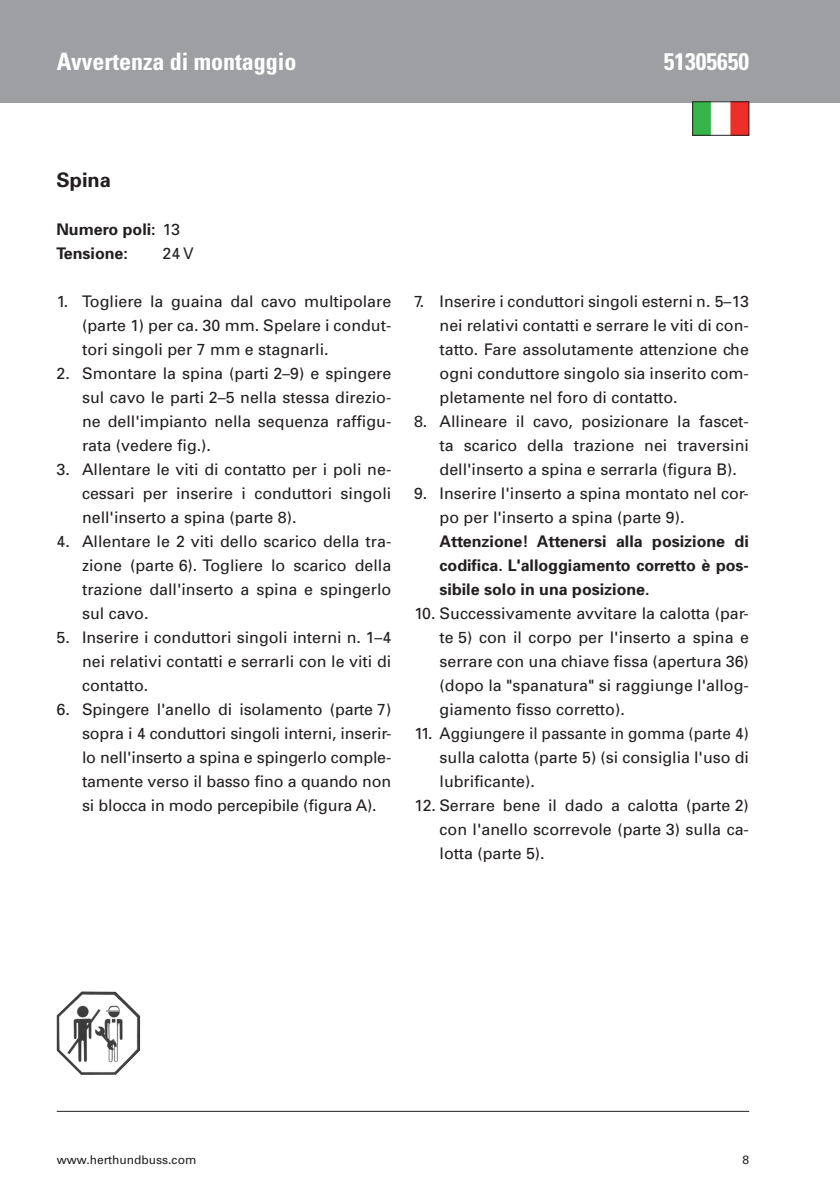
<style>
.page{position:relative;width:840px;height:1191px;background:#fff}
.page>*{position:absolute;margin:0;border:0;box-sizing:border-box;transform-origin:0 0}
.t1{font:700 condensed 24px "Univers";color:#fff}
.t2{font:700 20px "Univers";color:#231f20}
.t3{font:16px/24px "Univers";color:#231f20;text-align:justify}
.t4{font:700 16px/24px "Univers";color:#231f20}
.t5{font:12px "Univers";color:#231f20}
.s1{font-weight:400}
</style>
<div class="page">
<div style="left:0;top:0;width:839px;height:102px;background:#9d9fa2"></div>
<hr style="left:57px;top:1111px;width:691px;height:1px;background:#231f20">
<img style="left:694px;top:103px;width:52px;height:30px">
<div style="left:692px;top:101px;width:56px;height:34px;border:1px solid #231f20"></div>
<img style="left:57px;top:991px;width:83px;height:83px">
<h1 class="t1" style="left:57px;top:47px;width:241px">Avvertenza di montaggio</h1>
<h1 class="t1" style="left:663px;top:47px;width:87px">51305650</h1>
<p class="t2" style="left:56px;top:167px;width:56px">Spina</p>
<p class="t4" style="left:56px;top:216px;width:125px">Numero poli: <span class="s1">13<br></span>Tensione:</p>
<p class="t3" style="left:162px;top:241px;width:33px">24 V</p>
<p class="t3" style="left:82px;top:289px;width:310px;text-indent:-26px">1. Togliere la guaina dal cavo multipolare (parte 1) per ca. 30 mm. Spelare i condut&shy;tori singoli per 7 mm e stagnarli.</p>
<p class="t3" style="left:82px;top:361px;width:310px;text-indent:-26px">2. Smontare la spina (parti 2–9) e spingere sul cavo le parti 2–5 nella stessa direzio&shy;ne dell'impianto nella sequenza raffigu&shy;rata (vedere fig.).</p>
<p class="t3" style="left:82px;top:457px;width:310px;text-indent:-26px">3. Allentare le viti di contatto per i poli ne&shy;cessari per inserire i conduttori singoli nell'inserto a spina (parte 8).</p>
<p class="t3" style="left:82px;top:529px;width:310px;text-indent:-26px">4. Allentare le 2 viti dello scarico della tra&shy;zione (parte 6). Togliere lo scarico della trazione dall'inserto a spina e spingerlo sul cavo.</p>
<p class="t3" style="left:82px;top:625px;width:310px;text-indent:-26px">5. Inserire i conduttori singoli interni n. 1–4 nei relativi contatti e serrarli con le viti di contatto.</p>
<p class="t3" style="left:82px;top:697px;width:311px;text-indent:-26px">6. Spingere l'anello di isolamento (parte 7) sopra i 4 conduttori singoli interni, inserir&shy;lo nell'inserto a spina e spingerlo comple&shy;tamente verso il basso fino a quando non si blocca in modo percepibile (figura A).</p>
<p class="t3" style="left:439px;top:289px;width:310px;text-indent:-26px">7. Inserire i conduttori singoli esterni n. 5–13 nei relativi contatti e serrare le viti di con&shy;tatto. Fare assolutamente attenzione che ogni conduttore singolo sia inserito com&shy;pletamente nel foro di contatto.</p>
<p class="t3" style="left:439px;top:409px;width:310px;text-indent:-26px">8. Allineare il cavo, posizionare la fascet&shy;ta scarico della trazione nei traversini dell'inserto a spina e serrarla (figura B).</p>
<p class="t3" style="left:439px;top:481px;width:310px;text-indent:-26px">9. Inserire l'inserto a spina montato nel cor&shy;po per l'inserto a spina (parte 9).</p>
<p class="t4" style="left:439px;top:528px;width:310px;text-align:justify">Attenzione! Attenersi alla posizione di codifica. L'alloggiamento corretto è pos&shy;sibile solo in una posizione.</p>
<p class="t3" style="left:439px;top:601px;width:311px;text-indent:-26px">10. Successivamente avvitare la calotta (par&shy;te 5) con il corpo per l'inserto a spina e serrare con una chiave fissa (apertura 36) (dopo la "spanatura" si raggiunge l'allog&shy;giamento fisso corretto).</p>
<p class="t3" style="left:439px;top:721px;width:310px;text-indent:-26px">11. Aggiungere il passante in gomma (parte 4) sulla calotta (parte 5) (si consiglia l'uso di lubrificante).</p>
<p class="t3" style="left:439px;top:793px;width:310px;text-indent:-26px">12. Serrare bene il dado a calotta (parte 2) con l'anello scorrevole (parte 3) sulla ca&shy;lotta (parte 5).</p>
<p class="t5" style="left:57px;top:1152px;width:141px">www.herthundbuss.com</p>
<p class="t5" style="left:742px;top:1152px;width:8px">8</p>
</div>
